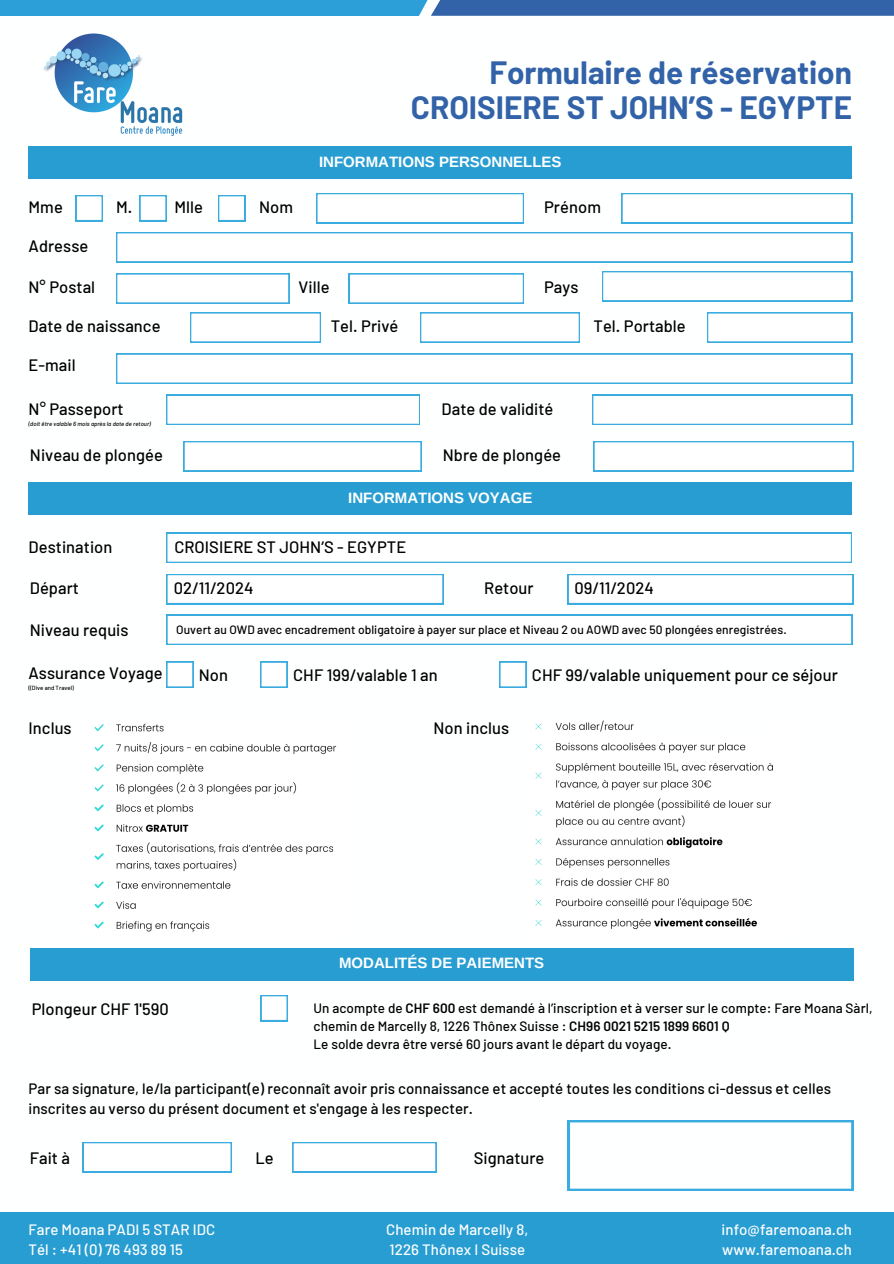
<style>
.page{position:relative;width:894px;height:1264px;background:#fff}
.page>*{position:absolute;margin:0;border:0;box-sizing:border-box;transform-origin:0 0}
.t1{font:700 31.5px/34.8px "Barlow";color:#3262a8;text-align:right}
.t2{font:500 16.5px "Barlow";letter-spacing:.005em;color:#000}
.t3{font:500 15px/20.2px "Barlow";letter-spacing:.005em;color:#000}
.t4{font:500 15px/20.2px "Barlow";letter-spacing:.005em;color:#feffff}
.t5{font:700 15px "Arimo";color:#fff}
.t6{font:500 13.5px/18px "Barlow";letter-spacing:.005em;color:#000}
.t7{font:500 12px "Barlow";letter-spacing:.005em;color:#000}
.t8{font:italic 500 6px "Barlow";letter-spacing:.005em;color:#000}
.t9{font:500 6px "Barlow";letter-spacing:.005em;color:#000}
.s1{font-weight:600}
</style>
<div class="page">
<div style="left:0;top:1212px;width:893px;height:51px;background:#289dd2"></div>
<div style="left:0;top:0;width:468px;height:16px;background:#2c9fd8"></div>
<div style="left:430px;top:0;width:463px;height:16px;background:#3262a8"></div>
<img style="left:43px;top:33px;width:140px;height:103px">
<svg style="left:316px;top:193px;width:207px;height:30px"></svg>
<svg style="left:621px;top:193px;width:230px;height:30px"></svg>
<svg style="left:76px;top:195px;width:27px;height:26px"></svg>
<svg style="left:218px;top:195px;width:27px;height:26px"></svg>
<svg style="left:140px;top:195px;width:26px;height:26px"></svg>
<svg style="left:116px;top:232px;width:735px;height:30px"></svg>
<svg style="left:116px;top:273px;width:173px;height:30px"></svg>
<svg style="left:602px;top:271px;width:249px;height:30px"></svg>
<svg style="left:349px;top:273px;width:174px;height:30px"></svg>
<svg style="left:190px;top:312px;width:131px;height:30px"></svg>
<svg style="left:420px;top:312px;width:159px;height:30px"></svg>
<svg style="left:707px;top:312px;width:144px;height:30px"></svg>
<svg style="left:116px;top:354px;width:735px;height:29px"></svg>
<svg style="left:166px;top:395px;width:253px;height:30px"></svg>
<svg style="left:592px;top:395px;width:259px;height:30px"></svg>
<div style="left:29px;top:147px;width:822px;height:32px;background:#289dd2"></div>
<div style="left:29px;top:482px;width:822px;height:33px;background:#289dd2"></div>
<svg style="left:166px;top:533px;width:685px;height:30px"></svg>
<svg style="left:166px;top:574px;width:277px;height:30px"></svg>
<svg style="left:567px;top:574px;width:286px;height:30px"></svg>
<div style="left:166px;top:615px;width:686px;height:30px;background:#3aacdf"></div>
<div style="left:167px;top:616px;width:684px;height:28px;background:#fff"></div>
<svg style="left:567px;top:1120px;width:286px;height:70px"></svg>
<svg style="left:292px;top:1142px;width:144px;height:30px"></svg>
<svg style="left:83px;top:1142px;width:148px;height:30px"></svg>
<div style="left:30px;top:947px;width:823px;height:33px;background:#289dd2"></div>
<svg style="left:183px;top:441px;width:238px;height:30px"></svg>
<svg style="left:593px;top:441px;width:260px;height:30px"></svg>
<svg style="left:261px;top:995px;width:26px;height:26px"></svg>
<svg style="left:260px;top:661px;width:27px;height:26px"></svg>
<svg style="left:499px;top:661px;width:27px;height:26px"></svg>
<svg style="left:166px;top:661px;width:27px;height:26px"></svg>
<img style="left:94px;top:723px;width:243px;height:209px">
<img style="left:535px;top:720px;width:238px;height:209px">
<div style="left:635px;top:718px;width:137px;height:17px;background:#feffff"></div>
<h3 class="t1" style="left:411px;top:54px;width:442px">Formulaire de réservation<br>CROISIERE ST JOHN’S - EGYPTE</h3>
<p class="t5" style="left:319px;top:153px;width:244px">INFORMATIONS PERSONNELLES</p>
<h3 class="t2" style="left:29px;top:196px;width:36px">Mme</h3>
<h3 class="t2" style="left:116px;top:196px;width:18px">M.</h3>
<h3 class="t2" style="left:174px;top:196px;width:30px">Mlle</h3>
<h3 class="t2" style="left:259px;top:196px;width:35px">Nom</h3>
<h3 class="t2" style="left:544px;top:196px;width:58px">Prénom</h3>
<h3 class="t2" style="left:29px;top:235px;width:61px">Adresse</h3>
<h3 class="t2" style="left:29px;top:277px;width:68px">N° Postal</h3>
<p class="t2" style="left:29px;top:316px;width:133px">Date de naissance</p>
<p class="t2" style="left:331px;top:316px;width:69px">Tel. Privé</p>
<h3 class="t2" style="left:593px;top:316px;width:94px">Tel. Portable</h3>
<h3 class="t2" style="left:29px;top:355px;width:48px">E-mail</h3>
<h3 class="t2" style="left:29px;top:398px;width:97px">N° Passeport</h3>
<h2 class="t8" style="left:29px;top:419px;width:124px">(doit être valable 6 mois après la date de retour)</h2>
<h1 class="t2" style="left:298px;top:277px;width:33px">Ville</h1>
<h3 class="t2" style="left:544px;top:277px;width:36px">Pays</h3>
<h3 class="t2" style="left:441px;top:398px;width:113px">Date de validité</h3>
<p class="t2" style="left:30px;top:444px;width:134px">Niveau de plongée</p>
<h3 class="t2" style="left:442px;top:444px;width:120px">Nbre de plongée</h3>
<p class="t5" style="left:348px;top:489px;width:186px">INFORMATIONS VOYAGE</p>
<h3 class="t2" style="left:29px;top:536px;width:85px">Destination</h3>
<h3 class="t2" style="left:30px;top:577px;width:51px">Départ</h3>
<h3 class="t2" style="left:484px;top:577px;width:51px">Retour</h3>
<h3 class="t2" style="left:30px;top:619px;width:100px">Niveau requis</h3>
<h3 class="t7" style="left:176px;top:622px;width:611px">Ouvert au OWD avec encadrement obligatoire à payer sur place et Niveau 2 ou AOWD avec 50 plongées enregistrées.</h3>
<h5 class="t2" style="left:174px;top:536px;width:233px">CROISIERE ST JOHN’S - EGYPTE</h5>
<p class="t2" style="left:174px;top:577px;width:81px">02/11/2024</p>
<p class="t2" style="left:574px;top:577px;width:81px">09/11/2024</p>
<h4 class="t2" style="left:28px;top:662px;width:136px">Assurance Voyage</h4>
<h3 class="t9" style="left:28px;top:684px;width:47px">((Dive and Travel)</h3>
<h3 class="t2" style="left:29px;top:717px;width:45px">Inclus</h3>
<h3 class="t2" style="left:199px;top:665px;width:31px">Non</h3>
<h3 class="t2" style="left:293px;top:665px;width:146px">CHF 199/valable 1 an</h3>
<h3 class="t2" style="left:532px;top:665px;width:307px">CHF 99/valable uniquement pour ce séjour</h3>
<h3 class="t2" style="left:433px;top:717px;width:77px">Non inclus</h3>
<h3 class="t2" style="left:32px;top:998px;width:139px">Plongeur CHF 1'590</h3>
<p class="t5" style="left:339px;top:954px;width:206px">MODALITÉS DE PAIEMENTS</p>
<h3 class="t6" style="left:313px;top:998px;width:560px">Un acompte de <span class="s1">CHF 600</span> est demandé à l’inscription et à verser sur le compte: Fare Moana Sàrl, chemin de Marcelly 8, 1226 Thônex Suisse : <span class="s1">CH96 0021 5215 1899 6601 Q<br></span>Le solde devra être versé 60 jours avant le départ du voyage.</h3>
<h3 class="t3" style="left:29px;top:1077px;width:803px">Par sa signature, le/la participant(e) reconnaît avoir pris connaissance et accepté toutes les conditions ci-dessus et celles inscrites au verso du présent document et s'engage à les respecter.</h3>
<h3 class="t2" style="left:30px;top:1147px;width:42px">Fait à</h3>
<h2 class="t2" style="left:255px;top:1147px;width:20px">Le</h2>
<h3 class="t2" style="left:473px;top:1147px;width:72px">Signature</h3>
<h3 class="t4" style="left:28px;top:1218px;width:188px">Fare Moana PADI 5 STAR IDC<br>Tél : +41 (0) 76 493 89 15</h3>
<p class="t4" style="left:386px;top:1218px;width:144px">Chemin de Marcelly 8,<br>1226 Thônex I Suisse</p>
<h3 class="t4" style="left:721px;top:1218px;width:132px">info@faremoana.ch www.faremoana.ch</h3>
</div>
